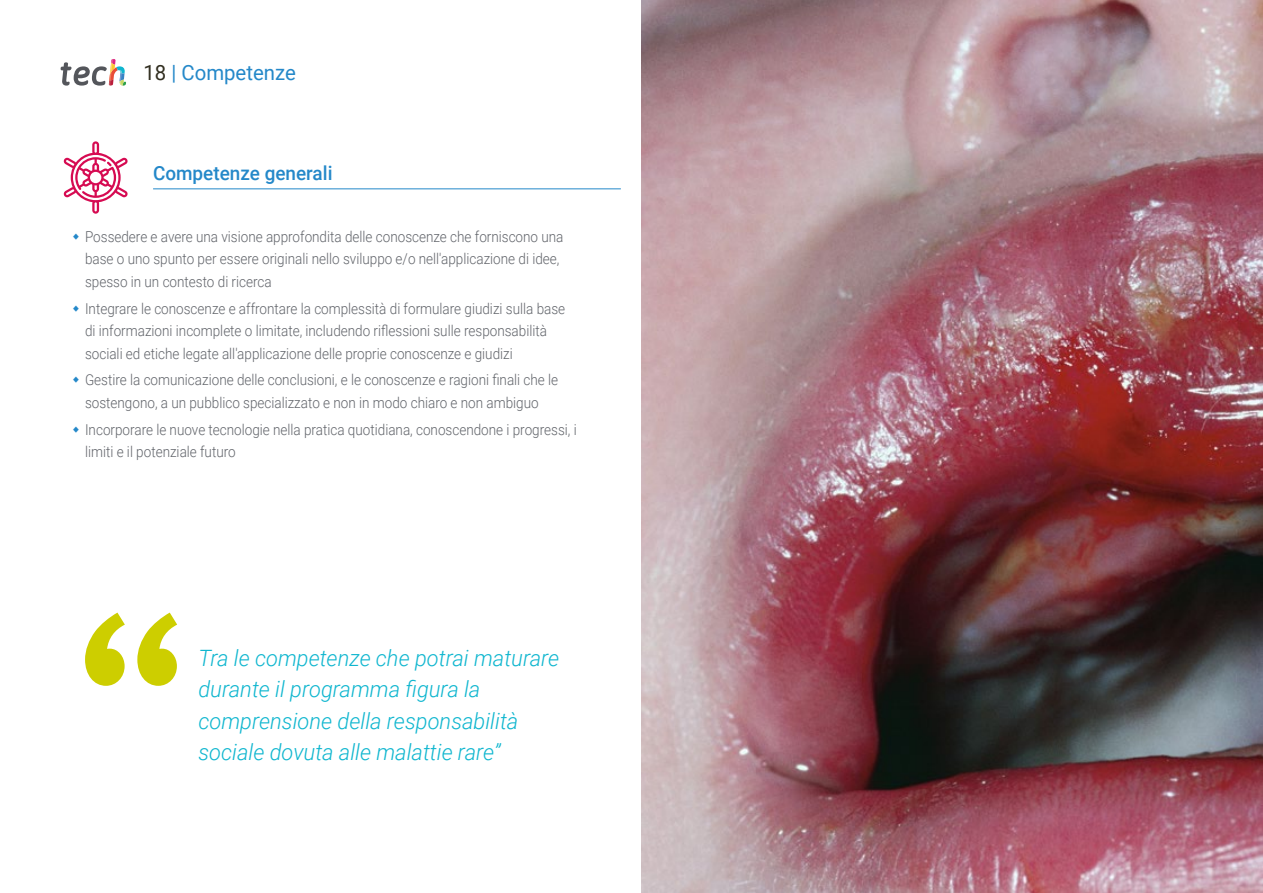
<style>
.page{position:relative;width:1263px;height:893px;background:#fff}
.page>*{position:absolute;margin:0;border:0;box-sizing:border-box;transform-origin:0 0}
.t1{font:italic 300 22.5px/31.5px "Roboto";color:#0fb6cf}
.t2{font:21px "Roboto";color:#2488c9}
.t3{font:500 19.5px "Roboto";color:#2488c9}
.t4{font:300 15px/22.5px "Roboto";color:#61646a;scale:.9 1}
.s1{color:#312e20}
</style>
<div class="page">
<hr style="left:153px;top:188px;width:468px;height:1px;background:#2488c9">
<svg style="left:63px;top:141px;width:65px;height:73px"></svg>
<svg style="left:61px;top:59px;width:65px;height:27px"></svg>
<img style="left:641px;top:0;width:622px;height:893px">
<svg style="left:85px;top:613px;width:92px;height:73px"></svg>
<h2 class="t2" style="left:144px;top:57px;width:154px"><span class="s1">18</span> | Competenze</h2>
<h3 class="t3" style="left:153px;top:160px;width:181px">Competenze generali</h3>
<p class="t4" style="left:85px;top:225px;width:533px">Possedere e avere una visione approfondita delle conoscenze che forniscono una base o uno spunto per essere originali nello sviluppo e/o nell'applicazione di idee, spesso in un contesto di ricerca</p>
<p class="t4" style="left:85px;top:296px;width:535px">Integrare le conoscenze e affrontare la complessità di formulare giudizi sulla base di informazioni incomplete o limitate, includendo riflessioni sulle responsabilità sociali ed etiche legate all'applicazione delle proprie conoscenze e giudizi</p>
<p class="t4" style="left:85px;top:368px;width:527px">Gestire la comunicazione delle conclusioni, e le conoscenze e ragioni finali che le sostengono, a un pubblico specializzato e non in modo chiaro e non ambiguo</p>
<p class="t4" style="left:85px;top:417px;width:548px">Incorporare le nuove tecnologie nella pratica quotidiana, conoscendone i progressi, i limiti e il potenziale futuro</p>
<h1 class="t1" style="left:198px;top:641px;width:362px">Tra le competenze che potrai maturare durante il programma figura la comprensione della responsabilità sociale dovuta alle malattie rare”</h1>
</div>
